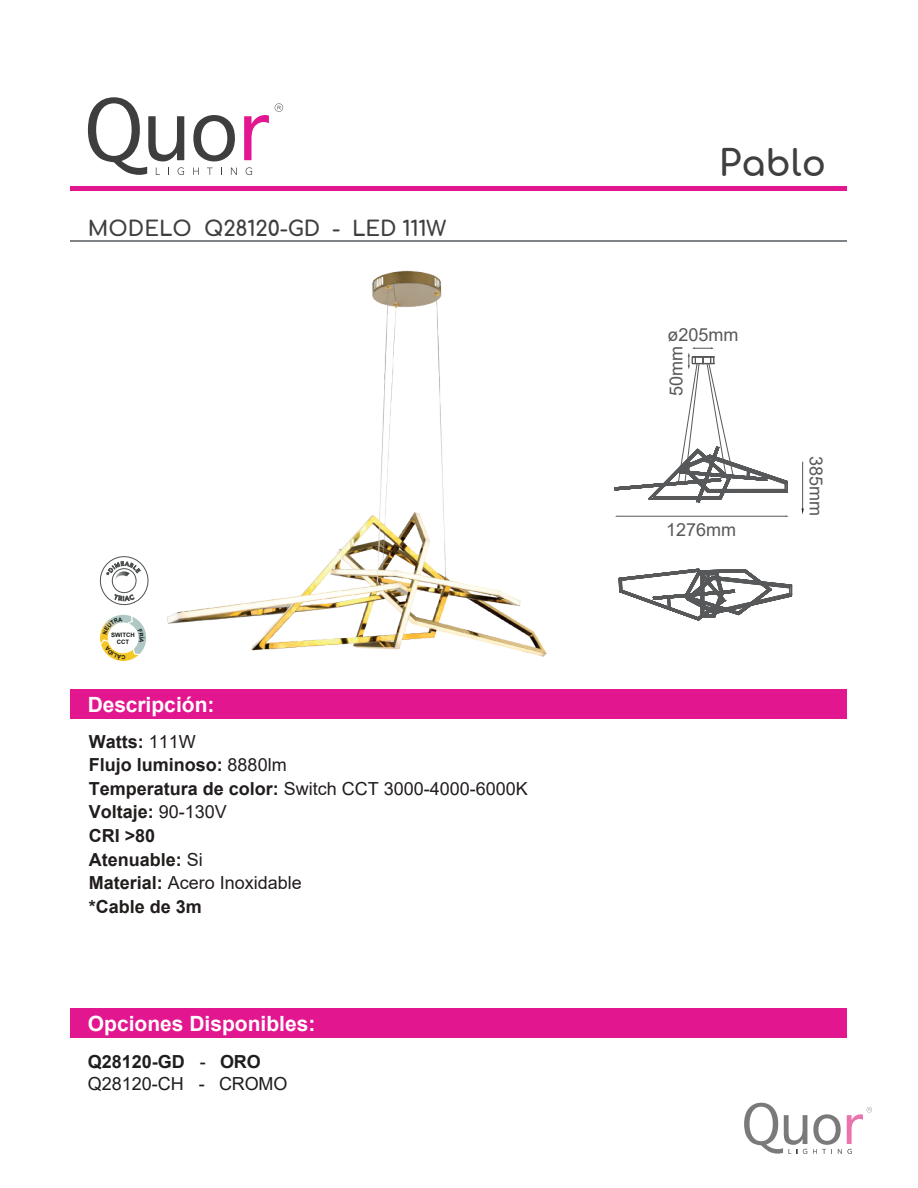
<style>
.page{position:relative;width:918px;height:1188px;background:#fff}
.page>*{position:absolute;margin:0;border:0;box-sizing:border-box;transform-origin:0 0}
.t1{font:700 36px "Comfortaa";color:#3f3f3f}
.t2{font:700 21px "Arial";color:#fff}
.t3{font:700 21px "Comfortaa";letter-spacing:-.01em;color:#3f3f3f}
.t4{font:700 18px/23.7px "Arial";color:#221d1d}
.t5{font:18px/21.6px "Arial";color:#201d1e}
.t6{font:18px "Arial";color:#57585a}
.t7{font:700 6px/7.4px "Arial";color:#111416;text-align:center}
.s1{font-weight:400}
.s2{font-weight:700}
</style>
<div class="page">
<div style="left:71px;top:1009px;width:776px;height:29px;background:#e2168f"></div>
<hr style="left:71px;top:187px;width:776px;height:4px;background:#e2168f">
<hr style="left:71px;top:240px;width:776px;height:2px;background:#808385">
<div style="left:71px;top:690px;width:776px;height:29px;background:#e2168f"></div>
<svg style="left:244px;top:115px;width:25px;height:45px"></svg>
<svg style="left:193px;top:115px;width:42px;height:46px"></svg>
<svg style="left:88px;top:97px;width:96px;height:78px"></svg>
<svg style="left:193px;top:168px;width:6px;height:7px"></svg>
<svg style="left:207px;top:168px;width:6px;height:7px"></svg>
<svg style="left:231px;top:168px;width:6px;height:7px"></svg>
<svg style="left:246px;top:167px;width:6px;height:8px"></svg>
<svg style="left:275px;top:103px;width:8px;height:9px"></svg>
<svg style="left:744px;top:1103px;width:63px;height:51px"></svg>
<svg style="left:813px;top:1107px;width:59px;height:47px"></svg>
<hr style="left:618px;top:516px;width:168px;height:1px;background:#57585a">
<hr style="left:802px;top:464px;width:1px;height:45px;background:#57585a">
<svg style="left:619px;top:569px;width:174px;height:52px"></svg>
<img style="left:167px;top:270px;width:380px;height:387px">
<svg style="left:99px;top:556px;width:50px;height:50px"></svg>
<svg style="left:614px;top:347px;width:174px;height:156px"></svg>
<svg style="left:99px;top:615px;width:48px;height:47px"></svg>
<p class="t3" style="left:88px;top:209px;width:360px">MODELO Q28120-GD - LED 111W</p>
<p class="t7" style="left:111px;top:631px;width:25px">SWITCH<br>CCT</p>
<p class="t2" style="left:88px;top:690px;width:128px">Descripción:</p>
<p class="t4" style="left:89px;top:730px;width:441px">Watts: <span class="s1">111W<br></span>Flujo luminoso: <span class="s1">8880lm<br></span>Temperatura de color: <span class="s1">Switch CCT 3000-4000-6000K<br></span>Voltaje: <span class="s1">90-130V<br></span>CRI &gt;80<br>Atenuable: <span class="s1">Si<br></span>Material: <span class="s1">Acero Inoxidable<br></span>*Cable de 3m</p>
<p class="t2" style="left:88px;top:1009px;width:229px">Opciones Disponibles:</p>
<p class="t5" style="left:88px;top:1051px;width:201px"><span class="s2">Q28120-GD</span> - <span class="s2">ORO<br></span>Q28120-CH - CROMO</p>
<h1 class="t1" style="left:719px;top:130px;width:109px">Pablo</h1>
<p class="t6" style="left:668px;top:322px;width:73px">ø205mm</p>
<p class="t6" style="left:664px;top:396px;width:52px;rotate:-90deg">50mm</p>
<p class="t6" style="left:666px;top:517px;width:72px">1276mm</p>
<p class="t6" style="left:829px;top:456px;width:62px;rotate:90deg">385mm</p>
</div>
